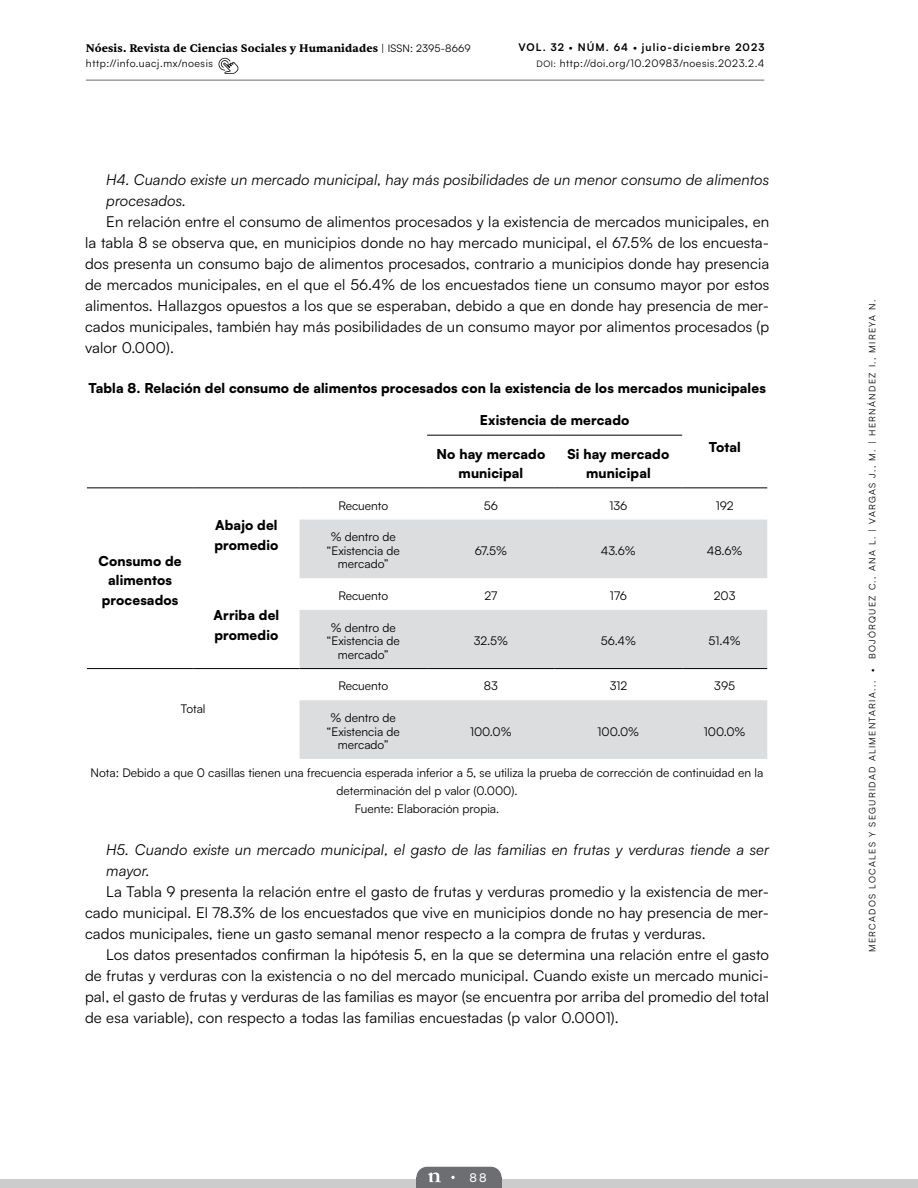
<style>
.page{position:relative;width:918px;height:1188px;background:#fff}
.page>*{position:absolute;margin:0;border:0;box-sizing:border-box;transform-origin:0 0}
.t1{font:15px/21px "Satoshi";letter-spacing:.01em;color:#000;text-align:justify}
.t2{font:italic 15px/21px "Satoshi";letter-spacing:.01em;color:#000}
.t3{font:900 13.5px/19.5px "Satoshi";letter-spacing:.01em;color:#000;text-align:center}
.t4{font:12px/13.5px "Satoshi";color:#000;text-align:center}
.t5{font:500 12px "Satoshi";color:#fff}
.t6{font:700 11.25px "Sentient";letter-spacing:.01em;color:#000}
.t7{font:10.5px "Satoshi";letter-spacing:.05em;color:#000}
.t8{font:700 10.5px "Satoshi";letter-spacing:.1em;color:#000}
.t9{font:9px "Satoshi";letter-spacing:.15em;color:#000}
.s1{font-family:"Satoshi";font-weight:400;font-size:10.5px}
.s2{font-weight:400}
.s3{font-size:9px}
</style>
<div class="page">
<div style="left:0;top:1179px;width:918px;height:9px;background:#ccc"></div>
<div style="left:416px;top:1167px;width:86px;height:21px;background:#6d6e71;border-radius:11px"></div>
<div style="left:416px;top:1177px;width:86px;height:11px;background:#6d6e71"></div>
<svg style="left:428px;top:1173px;width:13px;height:9px"></svg>
<svg style="left:451px;top:1176px;width:4px;height:3px"></svg>
<hr style="left:86px;top:80px;width:678px;height:1px;background:#6d6e71">
<svg style="left:219px;top:58px;width:19px;height:16px"></svg>
<svg style="left:300px;top:520px;width:467px;height:239px;fill:#dcddde"></svg>
<hr style="left:87px;top:487px;width:106px;height:1px;background:#000">
<hr style="left:193px;top:487px;width:107px;height:1px;background:#000">
<hr style="left:300px;top:487px;width:127px;height:1px;background:#000">
<hr style="left:682px;top:487px;width:85px;height:1px;background:#000">
<hr style="left:427px;top:435px;width:128px;height:1px;background:#000">
<hr style="left:555px;top:435px;width:127px;height:1px;background:#000">
<hr style="left:427px;top:487px;width:128px;height:1px;background:#000">
<hr style="left:555px;top:487px;width:127px;height:1px;background:#000">
<hr style="left:87px;top:668px;width:106px;height:1px;background:#000">
<hr style="left:193px;top:668px;width:107px;height:1px;background:#000">
<hr style="left:300px;top:668px;width:127px;height:1px;background:#000">
<hr style="left:427px;top:668px;width:128px;height:1px;background:#000">
<hr style="left:555px;top:668px;width:127px;height:1px;background:#000">
<hr style="left:682px;top:668px;width:85px;height:1px;background:#000">
<p class="t6" style="left:86px;top:41px;width:386px">Nóesis. Revista de Ciencias Sociales y Humanidades <span class="s1">| ISSN: 2395-8669</span></p>
<p class="t8" style="left:518px;top:40px;width:247px">VOL. 32 <span class="s2">•</span> NÚM. 64 <span class="s2">•</span> julio-diciembre 2023</p>
<p class="t7" style="left:86px;top:56px;width:129px">http://info.uacj.mx/noesis</p>
<p class="t7" style="left:537px;top:56px;width:229px"><span class="s3">DOI:</span> http://doi.org/10.20983/noesis.2023.2.4</p>
<p class="t2" style="left:106px;top:168px;width:665px">H4. Cuando existe un mercado municipal, hay más posibilidades de un menor consumo de alimentos procesados.</p>
<p class="t1" style="left:85px;top:210px;width:686px;text-indent:21px">En relación entre el consumo de alimentos procesados y la existencia de mercados municipales, en la tabla 8 se observa que, en municipios donde no hay mercado municipal, el 67.5% de los encuesta&shy;dos presenta un consumo bajo de alimentos procesados, contrario a municipios donde hay presencia de mercados municipales, en el que el 56.4% de los encuestados tiene un consumo mayor por estos alimentos. Hallazgos opuestos a los que se esperaban, debido a que en donde hay presencia de mer&shy;cados municipales, también hay más posibilidades de un consumo mayor por alimentos procesados (p valor 0.000).</p>
<p class="t3" style="left:88px;top:378px;width:679px">Tabla 8. Relación del consumo de alimentos procesados con la existencia de los mercados municipales</p>
<p class="t3" style="left:480px;top:410px;width:151px">Existencia de mercado</p>
<p class="t3" style="left:709px;top:436px;width:34px">Total</p>
<p class="t3" style="left:436px;top:443px;width:110px">No hay mercado municipal</p>
<p class="t3" style="left:568px;top:443px;width:103px">Si hay mercado municipal</p>
<p class="t3" style="left:98px;top:550px;width:85px">Consumo de alimentos procesados</p>
<p class="t3" style="left:214px;top:514px;width:65px;text-align:left">Abajo del promedio</p>
<p class="t3" style="left:214px;top:605px;width:67px;text-align:left">Arriba del promedio</p>
<p class="t4" style="left:338px;top:498px;width:51px">Recuento</p>
<p class="t4" style="left:484px;top:498px;width:16px">56</p>
<p class="t4" style="left:609px;top:498px;width:20px">136</p>
<p class="t4" style="left:716px;top:498px;width:19px">192</p>
<p class="t4" style="left:327px;top:530px;width:75px">% dentro de “Existencia de mercado”</p>
<p class="t4" style="left:475px;top:543px;width:34px">67.5%</p>
<p class="t4" style="left:601px;top:543px;width:36px">43.6%</p>
<p class="t4" style="left:707px;top:543px;width:37px">48.6%</p>
<p class="t4" style="left:338px;top:589px;width:51px">Recuento</p>
<p class="t4" style="left:485px;top:589px;width:14px">27</p>
<p class="t4" style="left:610px;top:589px;width:19px">176</p>
<p class="t4" style="left:714px;top:589px;width:23px">203</p>
<p class="t4" style="left:327px;top:620px;width:75px">% dentro de “Existencia de mercado”</p>
<p class="t4" style="left:474px;top:634px;width:36px">32.5%</p>
<p class="t4" style="left:601px;top:634px;width:37px">56.4%</p>
<p class="t4" style="left:709px;top:634px;width:34px">51.4%</p>
<p class="t4" style="left:338px;top:679px;width:51px">Recuento</p>
<p class="t4" style="left:484px;top:679px;width:16px">83</p>
<p class="t4" style="left:610px;top:679px;width:19px">312</p>
<p class="t4" style="left:714px;top:679px;width:23px">395</p>
<p class="t4" style="left:327px;top:711px;width:75px">% dentro de “Existencia de mercado”</p>
<p class="t4" style="left:181px;top:702px;width:26px">Total</p>
<p class="t4" style="left:470px;top:724px;width:43px">100.0%</p>
<p class="t4" style="left:598px;top:724px;width:43px">100.0%</p>
<p class="t4" style="left:704px;top:724px;width:43px">100.0%</p>
<p class="t4" style="left:91px;top:763px;width:674px;line-height:18px">Nota: Debido a que 0 casillas tienen una frecuencia esperada inferior a 5, se utiliza la prueba de corrección de continuidad en la determinación del p valor (0.000).<br>Fuente: Elaboración propia.</p>
<p class="t2" style="left:106px;top:838px;width:665px">H5. Cuando existe un mercado municipal, el gasto de las familias en frutas y verduras tiende a ser mayor.</p>
<p class="t1" style="left:85px;top:880px;width:686px;text-indent:21px">La Tabla 9 presenta la relación entre el gasto de frutas y verduras promedio y la existencia de mer&shy;cado municipal. El 78.3% de los encuestados que vive en municipios donde no hay presencia de mer&shy;cados municipales, tiene un gasto semanal menor respecto a la compra de frutas y verduras.</p>
<p class="t1" style="left:85px;top:943px;width:686px;text-indent:21px">Los datos presentados confirman la hipótesis 5, en la que se determina una relación entre el gasto de frutas y verduras con la existencia o no del mercado municipal. Cuando existe un mercado munici&shy;pal, el gasto de frutas y verduras de las familias es mayor (se encuentra por arriba del promedio del total de esa variable), con respecto a todas las familias encuestadas (p valor 0.0001).</p>
<p class="t5" style="left:469px;top:1169px;width:19px">88</p>
<p class="t9" style="left:866px;top:952px;width:654px;rotate:-90deg">MERCADOS LOCALES Y SEGURIDAD ALIMENTARIA... • BOJÓRQUEZ C., ANA L. | VARGAS J., M. | HERNÁNDEZ I., MIREYA N.</p>
</div>
